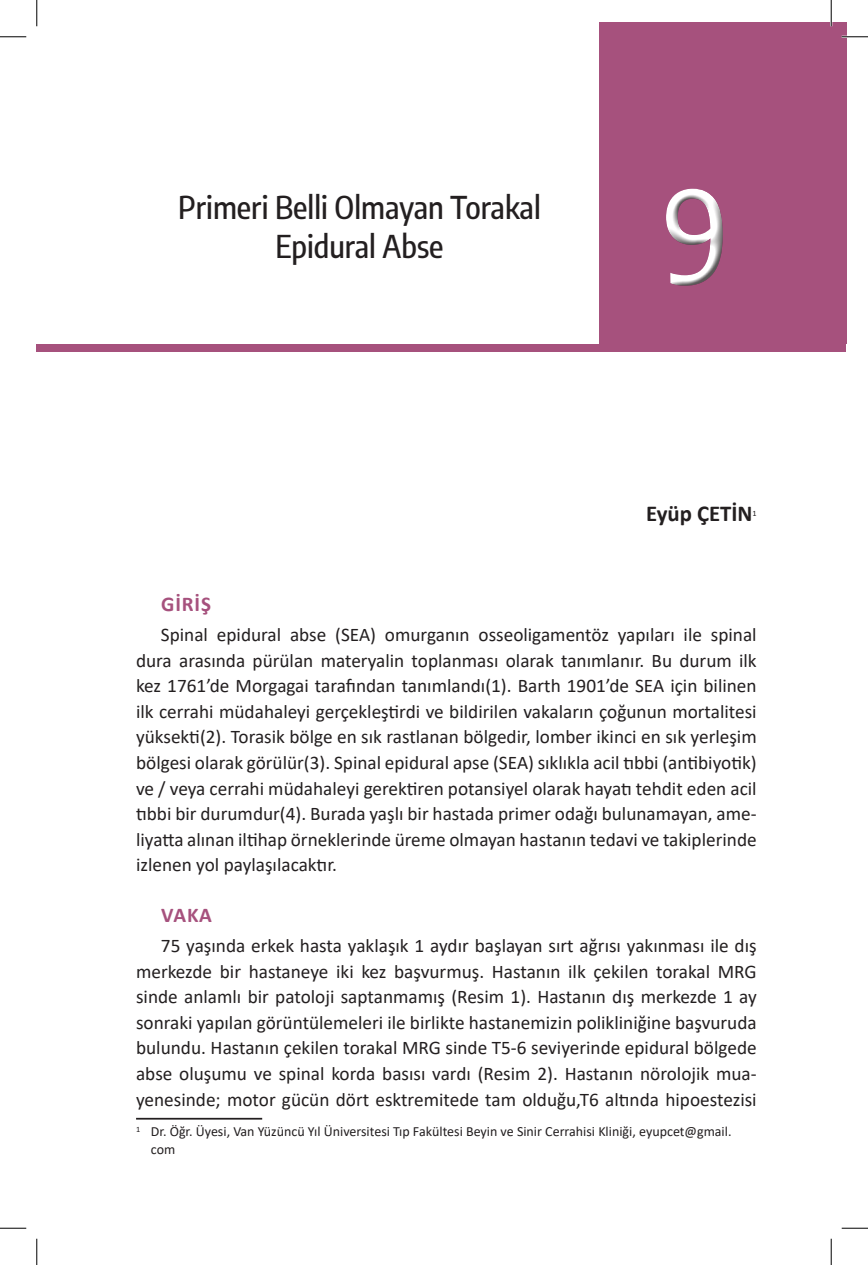
<style>
.page{position:relative;width:868px;height:1265px;background:#fff}
.page>*{position:absolute;margin:0;border:0;box-sizing:border-box;transform-origin:0 0}
.t1{font:500 127.75px "Encode Sans Condensed";color:#fff}
.t2{font:500 31.5px/38.5px "Encode Sans Condensed";color:#231f20;text-align:center}
.t3{font:700 22.75px "Calibri";color:#231f20}
.t4{font:700 21px "Calibri";letter-spacing:.04em;color:#a6517d}
.t5{font:19.25px/25.6px "Calibri";color:#231f20;text-align:justify}
.t6{font:14px/17.5px "Calibri";color:#231f20}
.t7{font:8.22px "Calibri";color:#231f20}
</style>
<div class="page">
<div style="left:37px;top:343px;width:808px;height:8px;background:#a6517d"></div>
<div style="left:598px;top:22px;width:247px;height:321px;background:#a6517d"></div>
<div style="left:653px;top:176px;width:73px;height:116px;background:#fff;opacity:.75"></div>
<div style="left:660px;top:194px;width:75px;height:104px;background:#231f20;opacity:.75"></div>
<hr style="left:136px;top:1117px;width:126px;height:2px;background:#231f20">
<hr style="left:841px;top:36px;width:26px;height:2px;background:#fff">
<hr style="left:829px;top:0;width:3px;height:26px;background:#fff">
<svg style="left:0;top:36px;width:26px;height:1px"></svg>
<svg style="left:841px;top:36px;width:26px;height:1px"></svg>
<svg style="left:0;top:1227px;width:26px;height:1px"></svg>
<svg style="left:841px;top:1227px;width:26px;height:1px"></svg>
<svg style="left:36px;top:0;width:1px;height:26px"></svg>
<svg style="left:36px;top:1238px;width:1px;height:26px"></svg>
<svg style="left:830px;top:0;width:1px;height:26px"></svg>
<svg style="left:830px;top:1238px;width:1px;height:26px"></svg>
<h2 class="t2" style="left:178px;top:187px;width:364px">Primeri Belli Olmayan Torakal<br>Epidural Abse</h2>
<h1 class="t1" style="left:663px;top:145px;width:68px">9</h1>
<p class="t3" style="left:646px;top:496px;width:108px">Eyüp ÇETİN</p>
<p class="t7" style="left:752px;top:507px;width:6px">1</p>
<p class="t4" style="left:161px;top:588px;width:51px">GIRIŞ</p>
<p class="t5" style="left:136px;top:621px;width:622px;text-indent:25px">Spinal epidural abse (SEA) omurganın osseoligamentöz yapıları ile spinal dura arasında pürülan materyalin toplanması olarak tanımlanır. Bu durum ilk kez 1761’de Morgagai tarafından tanımlandı(1). Barth 1901’de SEA için bilinen ilk cerrahi müdahaleyi gerçekleştirdi ve bildirilen vakaların çoğunun mortalitesi yüksekti(2). Torasik bölge en sık rastlanan bölgedir, lomber ikinci en sık yerleşim bölgesi olarak görülür(3). Spinal epidural apse (SEA) sıklıkla acil tıbbi (antibiyotik) ve / veya cerrahi müdahaleyi gerektiren potansiyel olarak hayatı tehdit eden acil tıbbi bir durumdur(4). Burada yaşlı bir hastada primer odağı bulunamayan, ame&shy;liyatta alınan iltihap örneklerinde üreme olmayan hastanın tedavi ve takiplerinde izlenen yol paylaşılacaktır.</p>
<p class="t4" style="left:161px;top:899px;width:52px">VAKA</p>
<p class="t5" style="left:136px;top:932px;width:622px;text-indent:25px">75 yaşında erkek hasta yaklaşık 1 aydır başlayan sırt ağrısı yakınması ile dış merkezde bir hastaneye iki kez başvurmuş. Hastanın ilk çekilen torakal MRG sinde anlamlı bir patoloji saptanmamış (Resim 1). Hastanın dış merkezde 1 ay sonraki yapılan görüntülemeleri ile birlikte hastanemizin polikliniğine başvuruda bulundu. Hastanın çekilen torakal MRG sinde T5-6 seviyerinde epidural bölgede abse oluşumu ve spinal korda basısı vardı (Resim 2). Hastanın nörolojik mua&shy;yenesinde; motor gücün dört esktremitede tam olduğu,T6 altında hipoestezisi</p>
<p class="t6" style="left:151px;top:1122px;width:582px;text-indent:-15px"><sup>1</sup> Dr. Öğr. Üyesi, Van Yüzüncü Yıl Üniversitesi Tıp Fakültesi Beyin ve Sinir Cerrahisi Kliniği, eyupcet@gmail. com</p>
</div>
